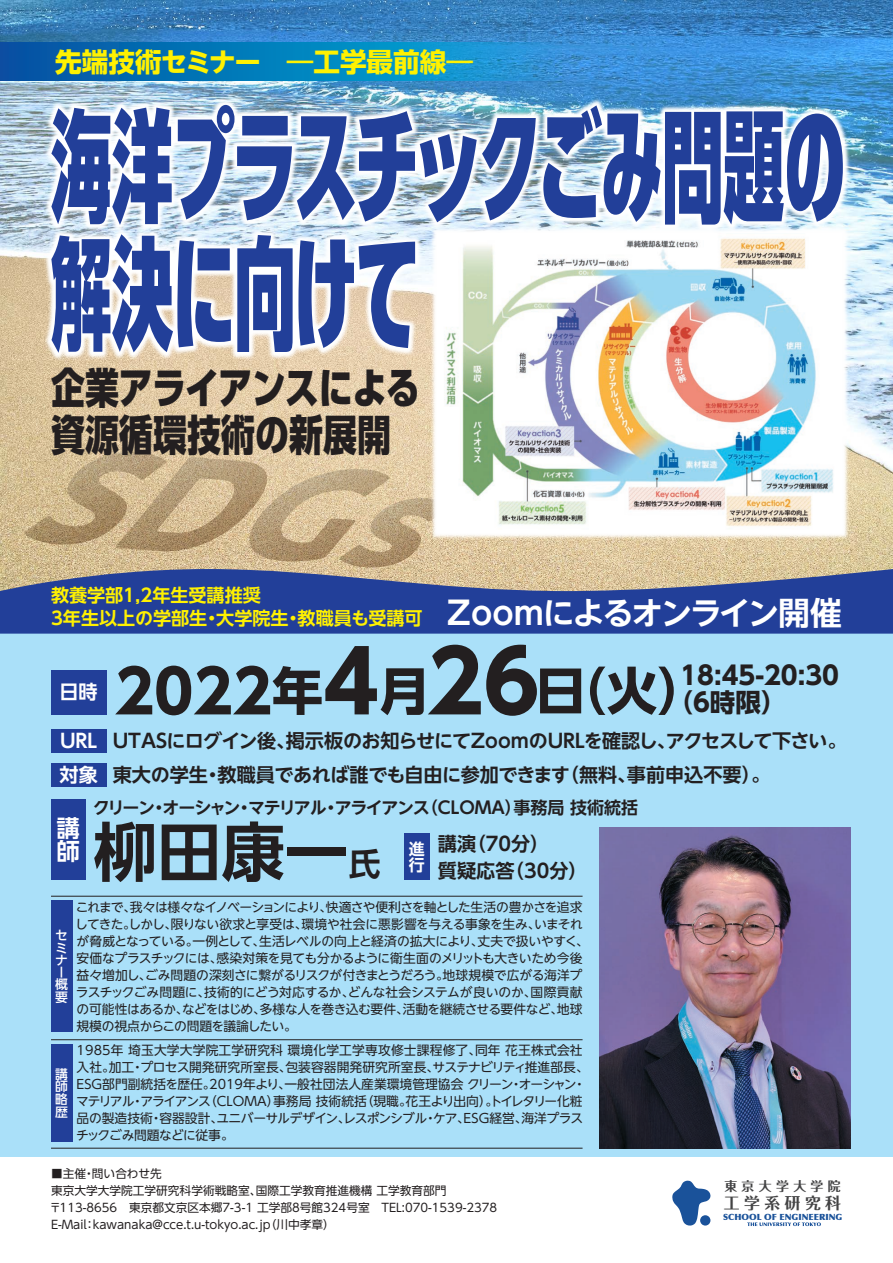
<style>
.page{position:relative;width:893px;height:1263px;background:#fff}
.page>*{position:absolute;margin:0;border:0;box-sizing:border-box;transform-origin:0 0}
.t1{font:122.25px/127.5px "UD Shin Go C Ofiz Pr 6 Hea";color:#223f99}
.t2{font:700 63.75px "UD Shin Go NT Pro De";color:#231f20}
.t3{font:700 51px "UD Shin Go NT Pro";color:#231f20}
.t4{font:42.45px/46.8px "UD Shin Go C Oeiz Pr 6 N Hea";color:#231f20}
.t5{font:700 31.95px "UD Shin Go NT Pro De";letter-spacing:-.06em;color:#fff}
.t6{font:700 26.55px "UD Shin Go NT Pro";color:#fff101}
.t7{font:700 25.5px/27.6px "UD Shin Go NT Pro";color:#231f20}
.t8{font:700 23.4px/23.4px "UD Shin Go NT Pro De";color:#fff}
.t9{font:700 19.2px/27.6px "UD Shin Go NT Pro De";letter-spacing:-.01em;color:#231f20}
.t10{font:700 19.2px "UD Shin Go NT Pro De";letter-spacing:-.03em;color:#231f20}
.t11{font:700 19.2px "UD Shin Go NT Pro De";color:#fff}
.t12{font:700 18px/23.4px "UD Shin Go NT Pro De";color:#fff101}
.t13{font:700 16.95px "UD Shin Go NT Pro De";letter-spacing:-.065em;color:#231f20}
.t14{font:700 15.9px "Folk Pro";letter-spacing:.28em;color:#434344}
.t15{font:700 15.9px/15.9px "UD Shin Go NT Pro De";color:#fff}
.t16{font:700 12.9px "Folk Pro";letter-spacing:.34em;color:#434344}
.t17{font:12.75px/17px "UD Shin Go NT Pro";letter-spacing:-.02em;color:#231f20}
.t18{font:12.75px/17px "UD Shin Go NT Pro";color:#231f20}
.t19{font:500 12.75px/12.3px "UD Shin Go NT Pro";color:#fff}
.t20{font:11.7px/17px "UD Shin Go Pro";color:#231f20}
.t21{font:900 8.55px "Optima";color:#1a529a}
.s1{font-size:59.55px}
.s2{font-size:85.05px}
.s3{color:#fff}
.s4{font-size:31.95px}
.s5{font-family:"Koz Go Pr 6 N"}
</style>
<div class="page">
<img style="left:0;top:0;width:893px;height:569px">
<svg style="left:25px;top:452px;width:355px;height:115px;background:#c7af88"></svg>
<div style="left:0;top:634px;width:893px;height:523px;background:#aae0f9"></div>
<svg style="left:672px;top:1180px;width:39px;height:46px"></svg>
<div style="left:700px;top:1215px;width:10px;height:10px;background:#1a529a;border-radius:50%"></div>
<svg style="left:747px;top:1222px;width:74px;height:4px"></svg>
<hr style="left:51px;top:896px;width:532px;height:1px;background:#231f20">
<hr style="left:51px;top:1039px;width:532px;height:1px;background:#231f20">
<hr style="left:51px;top:1148px;width:532px;height:1px;background:#231f20">
<div style="left:51px;top:799px;width:34px;height:81px;background:#223f99"></div>
<div style="left:404px;top:833px;width:25px;height:47px;background:#223f99"></div>
<div style="left:51px;top:729px;width:55px;height:24px;background:#223f99"></div>
<div style="left:51px;top:670px;width:55px;height:44px;background:#223f99"></div>
<div style="left:51px;top:763px;width:55px;height:24px;background:#223f99"></div>
<svg style="left:0;top:569px;width:893px;height:65px;background:#2b4699"></svg>
<img style="left:0;top:42px;width:893px;height:402px">
<img style="left:599px;top:828px;width:251px;height:320px">
<img style="left:380px;top:176px;width:513px;height:415px">
<img style="left:438px;top:234px;width:404px;height:299px">
<div style="left:51px;top:900px;width:21px;height:132px;background:#223f99"></div>
<div style="left:51px;top:1044px;width:21px;height:98px;background:#223f99"></div>
<h3 class="t6" style="left:55px;top:41px;width:419px">先端技術セミナー　―工学最前線―</h3>
<h1 class="t1" style="left:51px;top:98px;width:796px">海洋プラスチックごみ問題の解決に向けて</h1>
<h3 class="t4" style="left:51px;top:363px;width:370px">企業アライアンスによる資源循環技術の新展開</h3>
<h3 class="t12" style="left:51px;top:583px;width:373px">教養学部1,2年生受講推奨<br>3年生以上の学部生・大学院生・教職員も受講可</h3>
<h3 class="t5" style="left:447px;top:587px;width:396px">Zoomによるオンライン開催</h3>
<h3 class="t11" style="left:60px;top:676px;width:40px">日時</h3>
<h3 class="t11" style="left:60px;top:725px;width:39px">URL</h3>
<h3 class="t3" style="left:115px;top:649px;width:595px"><span class="s1">2022</span>年<span class="s2">4</span>月<span class="s2">26</span>日（火）</h3>
<h3 class="t7" style="left:668px;top:660px;width:173px;text-indent:13px">18:45-20:30（6時限）</h3>
<h3 class="t10" style="left:113px;top:725px;width:735px">UTASにログイン後、掲示板のお知らせにてZoomのURLを確認し、アクセスして下さい。</h3>
<h3 class="t9" style="left:60px;top:761px;width:712px"><span class="s3">対象</span> 東大の学生・教職員であれば誰でも自由に参加できます（無料、事前申込不要）。</h3>
<h3 class="t8" style="left:56px;top:816px;width:24px">講師</h3>
<h3 class="t13" style="left:93px;top:794px;width:547px">クリーン・オーシャン・マテリアル・アライアンス（CLOMA）事務局 技術統括</h3>
<p class="t15" style="left:409px;top:840px;width:17px">進行</p>
<h2 class="t2" style="left:94px;top:800px;width:289px">柳田康一<span class="s4">氏</span></h2>
<h3 class="t9" style="left:438px;top:829px;width:151px">講演（70分）<br>質疑応答（30分）</h3>
<p class="t19" style="left:55px;top:929px;width:14px">セミナー概要</p>
<p class="t19" style="left:55px;top:1067px;width:14px;line-height:12.8px;text-align:justify">講師略歴</p>
<p class="t17" style="left:75px;top:898px;width:515px">これまで、我々は様々なイノベーションにより、快適さや便利さを軸とした生活の豊かさを追求してきた。しかし、限りない欲求と享受は、環境や社会に悪影響を与える事象を生み、いまそれが脅威となっている。一例として、生活レベルの向上と経済の拡大により、丈夫で扱いやすく、安価なプラスチックには、感染対策を見ても分かるように衛生面のメリットも大きいため今後益々増加し、ごみ問題の深刻さに繋がるリスクが付きまとうだろう。地球規模で広がる海洋プラスチックごみ問題に、技術的にどう対応するか、どんな社会システムが良いのか、国際貢献の可能性はあるか、などをはじめ、多様な人を巻き込む要件、活動を継続させる要件など、地球規模の視点からこの問題を議論したい。</p>
<p class="t18" style="left:76px;top:1041px;width:514px">1985年 埼玉大学大学院工学研究科 環境化学工学専攻修士課程修了、同年 花王株式会社入社。加工・プロセス開発研究所室長、包装容器開発研究所室長、サステナビリティ推進部長、ESG部門副統括を歴任。2019年より、一般社団法人産業環境管理協会 クリーン・オーシャン・マテリアル・アライアンス（CLOMA）事務局 技術統括（現職。花王より出向）。トイレタリー化粧品の製造技術・容器設計、ユニバーサルデザイン、レスポンシブル・ケア、ESG経営、海洋プラスチックごみ問題などに従事。</p>
<p class="t20" style="left:49px;top:1165px;width:449px"><span class="s5">■</span>主催・問い合わせ先<br>東京大学大学院工学研究科学術戦略室、国際工学教育推進機構 工学教育部門〒113-8656　東京都文京区本郷7-3-1 工学部8号館324号室　TEL:070-1539-2378<br>E-Mail：kawanaka@cce.t.u-tokyo.ac.jp（川中孝章）</p>
<p class="t16" style="left:724px;top:1175px;width:118px">東京大学大学院</p>
<p class="t14" style="left:724px;top:1189px;width:119px">工学系研究科</p>
<p class="t21" style="left:723px;top:1212px;width:121px">SCHOOL OF ENGINEERING</p>
</div>
